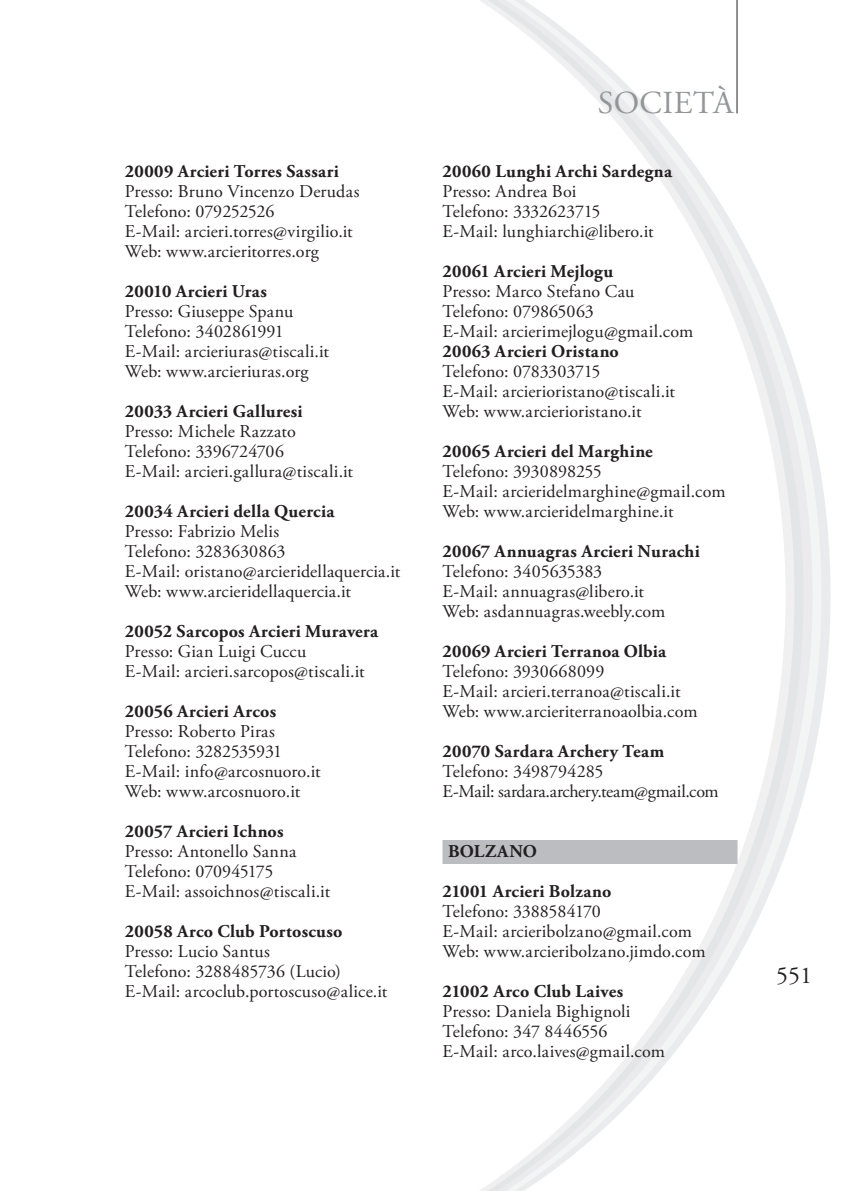
<style>
.page{position:relative;width:851px;height:1191px;background:#fff}
.page>*{position:absolute;margin:0;border:0;box-sizing:border-box;transform-origin:0 0}
.t1{font:32px "Adobe Garamond Pro";letter-spacing:.015em;color:#939598}
.t2{font:24px "Adobe Garamond Pro";color:#231f20}
.t3{font:18px/20px "Adobe Garamond Pro";letter-spacing:.01em;color:#231f20}
.t4{font:700 18px "Adobe Garamond Pro";letter-spacing:.015em;color:#231f20}
.t5{font:700 18px "Adobe Garamond Pro";letter-spacing:.025em;color:#231f20}
</style>
<div class="page">
<svg style="left:812px;top:430px;width:9px;height:331px;fill:#f3f4f4"></svg>
<svg style="left:803px;top:393px;width:9px;height:405px;fill:#ebebed"></svg>
<svg style="left:794px;top:363px;width:9px;height:465px;fill:#eaebec"></svg>
<div style="left:785px;top:337px;width:9px;height:517px;background:#ecedee"></div>
<svg style="left:480px;top:0;width:305px;height:1191px"></svg>
<hr style="left:736px;top:0;width:1px;height:113px;background:#231f20">
<div style="left:442px;top:840px;width:295px;height:24px;background:#bcbdc0"></div>
<p class="t4" style="left:125px;top:161px;width:216px">20009 Arcieri Torres Sassari</p>
<p class="t3" style="left:125px;top:182px;width:236px">Presso: Bruno Vincenzo Derudas<br>Telefono: 079252526<br>E-Mail: arcieri.torres@virgilio.it<br>Web: www.arcieritorres.org</p>
<p class="t4" style="left:125px;top:280px;width:144px">20010 Arcieri Uras</p>
<p class="t3" style="left:125px;top:302px;width:206px">Presso: Giuseppe Spanu<br>Telefono: 3402861991<br>E-Mail: arcieriuras@tiscali.it<br>Web: www.arcieriuras.org</p>
<p class="t4" style="left:125px;top:400px;width:179px">20033 Arcieri Galluresi</p>
<p class="t3" style="left:125px;top:422px;width:230px">Presso: Michele Razzato<br>Telefono: 3396724706<br>E-Mail: arcieri.gallura@tiscali.it</p>
<p class="t4" style="left:125px;top:500px;width:211px">20034 Arcieri della Quercia</p>
<p class="t3" style="left:125px;top:522px;width:277px">Presso: Fabrizio Melis<br>Telefono: 3283630863<br>E-Mail: oristano@arcieridellaquercia.it<br>Web: www.arcieridellaquercia.it</p>
<p class="t4" style="left:125px;top:620px;width:255px">20052 Sarcopos Arcieri Muravera</p>
<p class="t3" style="left:125px;top:642px;width:241px">Presso: Gian Luigi Cuccu<br>E-Mail: arcieri.sarcopos@tiscali.it</p>
<p class="t4" style="left:125px;top:700px;width:153px">20056 Arcieri Arcos</p>
<p class="t3" style="left:125px;top:722px;width:197px">Presso: Roberto Piras<br>Telefono: 3282535931<br>E-Mail: info@arcosnuoro.it<br>Web: www.arcosnuoro.it</p>
<p class="t4" style="left:125px;top:820px;width:160px">20057 Arcieri Ichnos</p>
<p class="t3" style="left:125px;top:842px;width:207px">Presso: Antonello Sanna<br>Telefono: 070945175<br>E-Mail: assoichnos@tiscali.it</p>
<p class="t4" style="left:125px;top:920px;width:219px">20058 Arco Club Portoscuso</p>
<p class="t3" style="left:125px;top:942px;width:264px">Presso: Lucio Santus<br>Telefono: 3288485736 (Lucio)<br>E-Mail: arcoclub.portoscuso@alice.it</p>
<h1 class="t1" style="left:597px;top:84px;width:137px">SOCIETÀ</h1>
<p class="t4" style="left:442px;top:161px;width:231px">20060 Lunghi Archi Sardegna</p>
<p class="t3" style="left:442px;top:182px;width:212px">Presso: Andrea Boi<br>Telefono: 3332623715<br>E-Mail: lunghiarchi@libero.it</p>
<p class="t4" style="left:442px;top:261px;width:172px">20061 Arcieri Mejlogu</p>
<p class="t3" style="left:442px;top:282px;width:252px">Presso: Marco Stefano Cau<br>Telefono: 079865063<br>E-Mail: arcierimejlogu@gmail.com</p>
<p class="t4" style="left:442px;top:340px;width:178px">20063 Arcieri Oristano</p>
<p class="t3" style="left:442px;top:362px;width:234px">Telefono: 0783303715<br>E-Mail: arcierioristano@tiscali.it<br>Web: www.arcierioristano.it</p>
<p class="t4" style="left:442px;top:440px;width:212px">20065 Arcieri del Marghine</p>
<p class="t3" style="left:442px;top:462px;width:284px">Telefono: 3930898255<br>E-Mail: arcieridelmarghine@gmail.com<br>Web: www.arcieridelmarghine.it</p>
<p class="t4" style="left:442px;top:540px;width:259px">20067 Annuagras Arcieri Nurachi</p>
<p class="t3" style="left:442px;top:562px;width:224px">Telefono: 3405635383<br>E-Mail: annuagras@libero.it<br>Web: asdannuagras.weebly.com</p>
<p class="t4" style="left:442px;top:640px;width:225px">20069 Arcieri Terranoa Olbia</p>
<p class="t3" style="left:442px;top:662px;width:256px">Telefono: 3930668099<br>E-Mail: arcieri.terranoa@tiscali.it<br>Web: www.arcieriterranoaolbia.com</p>
<p class="t4" style="left:442px;top:740px;width:223px">20070 Sardara Archery Team</p>
<p class="t3" style="left:442px;top:762px;width:277px">Telefono: 3498794285<br>E-Mail: sardara.archery.team@gmail.com</p>
<p class="t5" style="left:448px;top:840px;width:90px">BOLZANO</p>
<p class="t4" style="left:442px;top:880px;width:170px">21001 Arcieri Bolzano</p>
<p class="t3" style="left:442px;top:902px;width:264px">Telefono: 3388584170<br>E-Mail: arcieribolzano@gmail.com<br>Web: www.arcieribolzano.jimdo.com</p>
<p class="t4" style="left:442px;top:980px;width:182px">21002 Arco Club Laives</p>
<p class="t3" style="left:442px;top:1002px;width:224px">Presso: Daniela Bighignoli<br>Telefono: 347 8446556<br>E-Mail: arco.laives@gmail.com</p>
<h2 class="t2" style="left:776px;top:961px;width:37px">551</h2>
</div>
